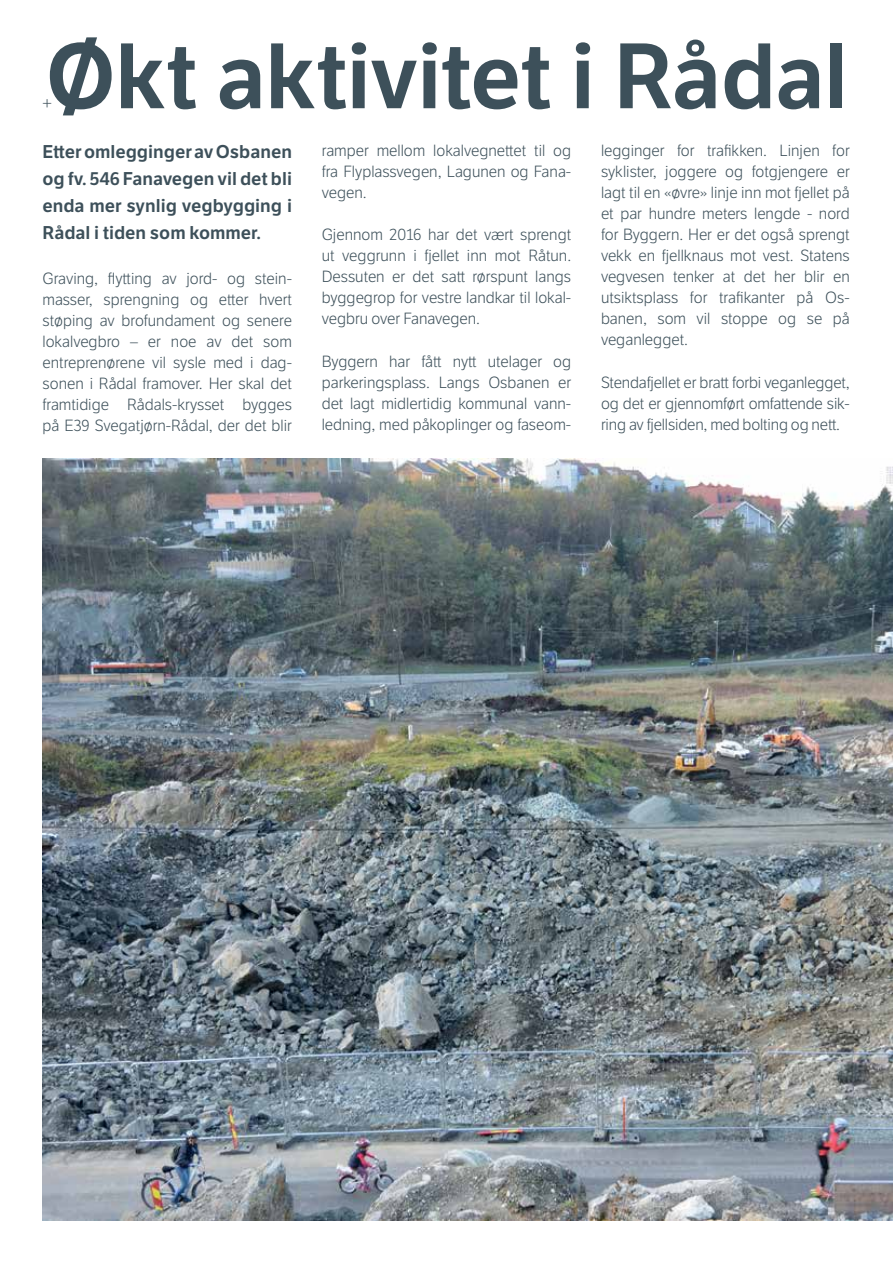
<style>
.page{position:relative;width:893px;height:1263px;background:#fff}
.page>*{position:absolute;margin:0;border:0;box-sizing:border-box;transform-origin:0 0}
.Hovedtittel_1{font:600 90px "LFT Etica";letter-spacing:-.015em;color:#3d505a}
.Brodtekst_h4{font:600 18px/27px "LFT Etica";color:#3d505a;text-align:justify}
.Brodtekst_h4-2{font:300 15.75px/21px "LFT Etica";color:#3d505a;text-align:justify}
.Hovedtittel_1-2{font:300 15.75px "LFT Etica";color:#3d505a}
</style>
<div class="page">
<img style="left:43px;top:458px;width:850px;height:762px">
<p class="Hovedtittel_1" style="left:45px;top:22px;width:804px">Økt aktivitet i Rådal</p>
<h5 class="Brodtekst_h4" style="left:43px;top:138px;width:251px">Etter omlegginger av Osbanen og fv. 546 Fanavegen vil det bli enda mer synlig vegbygging i Rådal i tiden som kommer.</h5>
<h5 class="Brodtekst_h4-2" style="left:43px;top:268px;width:251px">Graving, flytting av jord- og stein&shy;masser, sprengning og etter hvert støping av brofundament og senere lokalvegbro – er noe av det som entreprenørene vil sysle med i dag&shy;sonen i Rådal framover. Her skal det framtidige Rådals-krysset bygges på E39 Svegatjørn-Rådal, der det blir</h5>
<p class="Hovedtittel_1-2" style="left:43px;top:94px;width:11px">+</p>
<h5 class="Brodtekst_h4-2" style="left:601px;top:141px;width:250px">legginger for trafikken. Linjen for syklister, joggere og fotgjengere er lagt til en «øvre» linje inn mot fjellet på et par hundre meters lengde - nord for Byggern. Her er det også sprengt vekk en fjellknaus mot vest. Statens vegvesen tenker at det her blir en utsiktsplass for trafikanter på Os&shy;banen, som vil stoppe og se på veganlegget.</h5>
<h5 class="Brodtekst_h4-2" style="left:601px;top:372px;width:250px">Stendafjellet er bratt forbi veganlegget, og det er gjennomført omfattende sik&shy;ring av fjellsiden, med bolting og nett.</h5>
<h5 class="Brodtekst_h4-2" style="left:322px;top:141px;width:251px">ramper mellom lokalvegnettet til og fra Flyplassvegen, Lagunen og Fana&shy;vegen.</h5>
<h5 class="Brodtekst_h4-2" style="left:322px;top:225px;width:251px">Gjennom 2016 har det vært sprengt ut veggrunn i fjellet inn mot Råtun.<br>Dessuten er det satt rørspunt langs byggegrop for vestre landkar til lokal&shy;vegbru over Fanavegen.</h5>
<h5 class="Brodtekst_h4-2" style="left:322px;top:351px;width:251px">Byggern har fått nytt utelager og parkeringsplass. Langs Osbanen er det lagt midlertidig kommunal vann&shy;ledning, med påkoplinger og faseom-</h5>
</div>
